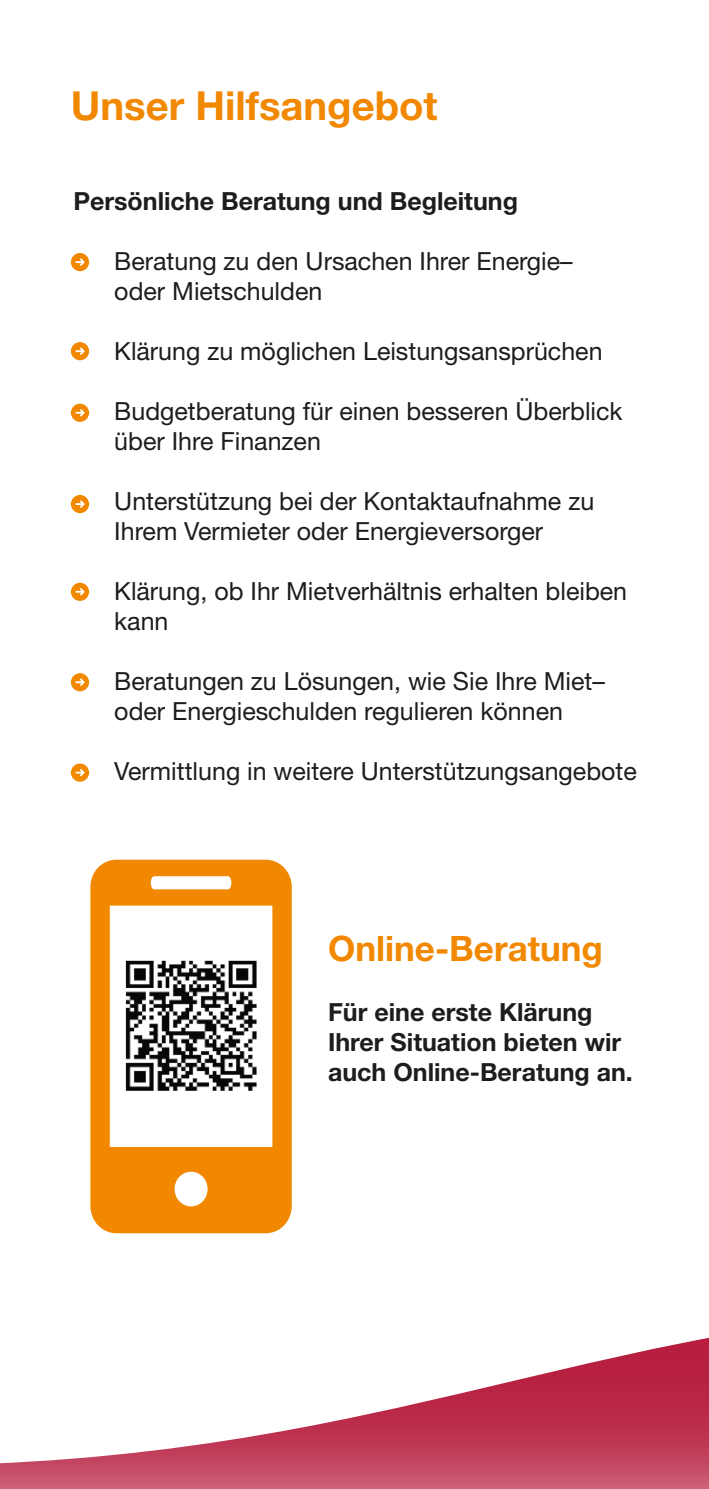
<style>
.page{position:relative;width:709px;height:1489px;background:#fff}
.page>*{position:absolute;margin:0;border:0;box-sizing:border-box;transform-origin:0 0}
.t1{font:700 40px "Helvetica Neue LT Std";color:#f18800}
.t2{font:700 35px "Helvetica Neue LT Std";color:#f18800}
.t3{font:25px/30px "Helvetica Neue LT Std";color:#1d1d1b}
.t4{font:700 25px/30px "Helvetica Neue LT Std";color:#1d1d1b}
</style>
<div class="page">
<svg style="left:0;top:1337px;width:709px;height:151px"></svg>
<svg style="left:71px;top:253px;width:18px;height:18px"></svg>
<svg style="left:71px;top:342px;width:18px;height:18px"></svg>
<svg style="left:71px;top:403px;width:18px;height:19px"></svg>
<svg style="left:71px;top:495px;width:18px;height:18px"></svg>
<svg style="left:71px;top:582px;width:18px;height:19px"></svg>
<svg style="left:71px;top:673px;width:18px;height:18px"></svg>
<svg style="left:71px;top:763px;width:18px;height:18px"></svg>
<svg style="left:90px;top:859px;width:202px;height:374px;fill:#f18800"></svg>
<img style="left:125px;top:959px;width:131px;height:131px">
<h1 class="t1" style="left:71px;top:81px;width:368px">Unser Hilfsangebot</h1>
<p class="t4" style="left:73px;top:186px;width:446px">Persönliche Beratung und Begleitung</p>
<p class="t3" style="left:114px;top:246px;width:460px">Beratung zu den Ursachen Ihrer Energie– oder Mietschulden</p>
<p class="t3" style="left:114px;top:336px;width:490px">Klärung zu möglichen Leistungsansprüchen</p>
<p class="t3" style="left:114px;top:396px;width:509px">Budgetberatung für einen besseren Überblick über Ihre Finanzen</p>
<p class="t3" style="left:114px;top:486px;width:481px">Unterstützung bei der Kontaktaufnahme zu<br>Ihrem Vermieter oder Energieversorger</p>
<p class="t3" style="left:114px;top:576px;width:514px">Klärung, ob Ihr Mietverhältnis erhalten bleiben kann</p>
<p class="t3" style="left:114px;top:666px;width:492px">Beratungen zu Lösungen, wie Sie Ihre Miet– oder Energieschulden regulieren können</p>
<p class="t3" style="left:114px;top:756px;width:524px">Vermittlung in weitere Unterstützungsangebote</p>
<h2 class="t2" style="left:328px;top:926px;width:276px">Online-Beratung</h2>
<p class="t4" style="left:328px;top:996px;width:306px">Für eine erste Klärung<br>Ihrer Situation bieten wir auch Online-Beratung an.</p>
</div>
